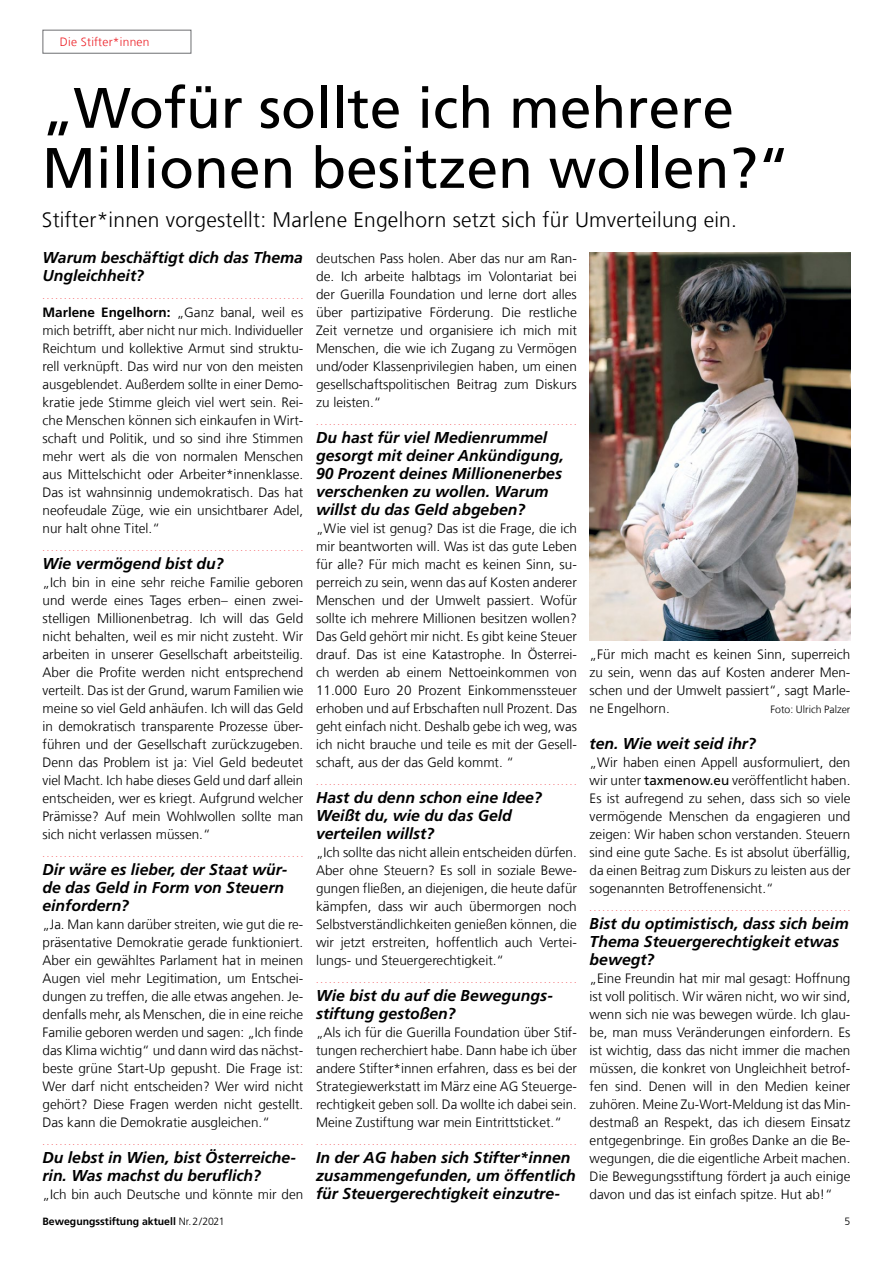
<style>
.page{position:relative;width:893px;height:1263px;background:#fff}
.page>*{position:absolute;margin:0;border:0;box-sizing:border-box;transform-origin:0 0}
.t1{font:57px/60px "Frutiger LT Com";color:#000}
.t2{font:300 21px "Frutiger LT Com";letter-spacing:.01em;color:#000}
.t3{font:italic 700 15.75px/18px "Frutiger LT Com";color:#000}
.t4{font:300 13.5px/18px "Frutiger LT Com";color:#000;text-align:justify}
.t5{font:300 12px "Frutiger LT Com";letter-spacing:.02em;color:#ed1d24}
.t6{font:700 10.5px "Frutiger LT Com";color:#000}
.t7{font:300 10.5px "Frutiger LT Com";color:#000}
.t8{font:300 9px "Frutiger LT Com";color:#ed1d24}
.s1{font-weight:700}
.s2{font-weight:400}
.s3{font-weight:300}
</style>
<div class="page">
<div style="left:43px;top:30px;width:148px;height:24px;border:1px solid #6d6e71"></div>
<img style="left:590px;top:252px;width:260px;height:389px">
<p class="t5" style="left:60px;top:35px;width:91px">Die Stifter*innen</p>
<h1 class="t1" style="left:42px;top:78px;width:749px">„Wofür sollte ich mehrere<br>Millionen besitzen wollen?“</h1>
<h2 class="t2" style="left:42px;top:207px;width:696px">Stifter*innen vorgestellt: Marlene Engelhorn setzt sich für Umverteilung ein.</h2>
<p class="t3" style="left:43px;top:248px;width:262px">Warum beschäftigt dich das Thema<br>Ungleichheit?</p>
<p class="t8" style="left:43px;top:290px;width:262px">.............................................................</p>
<p class="t4" style="left:43px;top:303px;width:262px"><span class="s1">Marlene Engelhorn:</span> „Ganz banal, weil es mich betrifft, aber nicht nur mich. Individueller Reichtum und kollektive Armut sind struktu&shy;rell verknüpft. Das wird nur von den meisten ausgeblendet. Außerdem sollte in einer Demo&shy;kratie jede Stimme gleich viel wert sein. Rei&shy;che Menschen können sich einkaufen in Wirt&shy;schaft und Politik, und so sind ihre Stimmen mehr wert als die von normalen Menschen aus Mittelschicht oder Arbeiter*innenklasse.<br>Das ist wahnsinnig undemokratisch. Das hat neofeudale Züge, wie ein unsichtbarer Adel, nur halt ohne Titel.“</p>
<p class="t8" style="left:43px;top:542px;width:262px">.............................................................</p>
<p class="t3" style="left:43px;top:554px;width:183px">Wie vermögend bist du?</p>
<p class="t4" style="left:43px;top:573px;width:262px">„Ich bin in eine sehr reiche Familie geboren und werde eines Tages erben– einen zwei&shy;stelligen Millionenbetrag. Ich will das Geld nicht behalten, weil es mir nicht zusteht. Wir arbeiten in unserer Gesellschaft arbeitsteilig.<br>Aber die Profite werden nicht entsprechend verteilt. Das ist der Grund, warum Familien wie meine so viel Geld anhäufen. Ich will das Geld in demokratisch transparente Prozesse über&shy;führen und der Gesellschaft zurückzugeben.<br>Denn das Problem ist ja: Viel Geld bedeutet viel Macht. Ich habe dieses Geld und darf allein entscheiden, wer es kriegt. Aufgrund welcher Prämisse? Auf mein Wohlwollen sollte man sich nicht verlassen müssen.“</p>
<p class="t8" style="left:43px;top:848px;width:262px">.............................................................</p>
<p class="t3" style="left:43px;top:860px;width:247px">Dir wäre es lieber, der Staat wür&shy;de das Geld in Form von Steuern einfordern?</p>
<p class="t4" style="left:43px;top:915px;width:262px">„Ja. Man kann darüber streiten, wie gut die re&shy;präsentative Demokratie gerade funktioniert.<br>Aber ein gewähltes Parlament hat in meinen Augen viel mehr Legitimation, um Entschei&shy;dungen zu treffen, die alle etwas angehen. Je&shy;denfalls mehr, als Menschen, die in eine reiche Familie geboren werden und sagen: „Ich finde das Klima wichtig“ und dann wird das nächst&shy;beste grüne Start-Up gepusht. Die Frage ist:<br>Wer darf nicht entscheiden? Wer wird nicht gehört? Diese Fragen werden nicht gestellt.<br>Das kann die Demokratie ausgleichen.“</p>
<p class="t8" style="left:43px;top:1136px;width:262px">.............................................................</p>
<p class="t3" style="left:43px;top:1148px;width:255px">Du lebst in Wien, bist Österreiche&shy;rin. Was machst du beruflich?</p>
<p class="t4" style="left:43px;top:1185px;width:262px">„Ich bin auch Deutsche und könnte mir den</p>
<p class="t4" style="left:316px;top:249px;width:262px">deutschen Pass holen. Aber das nur am Ran&shy;de. Ich arbeite halbtags im Volontariat bei der Guerilla Foundation und lerne dort alles über partizipative Förderung. Die restliche Zeit vernetze und organisiere ich mich mit Menschen, die wie ich Zugang zu Vermögen und/oder Klassenprivilegien haben, um einen gesellschaftspolitischen Beitrag zum Diskurs zu leisten.“</p>
<p class="t8" style="left:316px;top:416px;width:262px">.............................................................</p>
<p class="t3" style="left:316px;top:428px;width:249px">Du hast für viel Medienrummel gesorgt mit deiner Ankündigung,<br>90 Prozent deines Millionenerbes verschenken zu wollen. Warum willst du das Geld abgeben?</p>
<p class="t4" style="left:316px;top:519px;width:262px">„Wie viel ist genug? Das ist die Frage, die ich mir beantworten will. Was ist das gute Leben für alle? Für mich macht es keinen Sinn, su&shy;perreich zu sein, wenn das auf Kosten anderer Menschen und der Umwelt passiert. Wofür sollte ich mehrere Millionen besitzen wollen?<br>Das Geld gehört mir nicht. Es gibt keine Steuer drauf. Das ist eine Katastrophe. In Österrei&shy;ch werden ab einem Nettoeinkommen von 11.000 Euro 20 Prozent Einkommenssteuer erhoben und auf Erbschaften null Prozent. Das geht einfach nicht. Deshalb gebe ich weg, was ich nicht brauche und teile es mit der Gesell&shy;schaft, aus der das Geld kommt. “</p>
<p class="t8" style="left:316px;top:776px;width:262px">.............................................................</p>
<p class="t3" style="left:316px;top:788px;width:227px">Hast du denn schon eine Idee?<br>Weißt du, wie du das Geld verteilen willst?</p>
<p class="t4" style="left:316px;top:843px;width:262px">„Ich sollte das nicht allein entscheiden dürfen.<br>Aber ohne Steuern? Es soll in soziale Bewe&shy;gungen fließen, an diejenigen, die heute dafür kämpfen, dass wir auch übermorgen noch Selbstverständlichkeiten genießen können, die wir jetzt erstreiten, hoffentlich auch Vertei&shy;lungs- und Steuergerechtigkeit.“</p>
<p class="t8" style="left:316px;top:974px;width:262px">.............................................................</p>
<p class="t3" style="left:316px;top:986px;width:239px">Wie bist du auf die Bewegungs&shy;stiftung gestoßen?</p>
<p class="t4" style="left:316px;top:1023px;width:262px">„Als ich für die Guerilla Foundation über Stif&shy;tungen recherchiert habe. Dann habe ich über andere Stifter*innen erfahren, dass es bei der Strategiewerkstatt im März eine AG Steuerge&shy;rechtigkeit geben soll. Da wollte ich dabei sein.<br>Meine Zustiftung war mein Eintrittsticket.“</p>
<p class="t8" style="left:316px;top:1136px;width:262px">.............................................................</p>
<p class="t3" style="left:316px;top:1148px;width:261px">In der AG haben sich Stifter*innen zusammengefunden, um öffentlich für Steuergerechtigkeit einzutre-</p>
<p class="t4" style="left:590px;top:645px;width:262px">„Für mich macht es keinen Sinn, superreich zu sein, wenn das auf Kosten anderer Men&shy;schen und der Umwelt passiert“, sagt Marle&shy;ne Engelhorn.</p>
<p class="t7" style="left:771px;top:703px;width:81px">Foto: Ulrich Palzer</p>
<p class="t3" style="left:590px;top:734px;width:168px">ten. Wie weit seid ihr?</p>
<p class="t4" style="left:590px;top:753px;width:262px">„Wir haben einen Appell ausformuliert, den wir unter <span class="s2">taxmenow.eu</span> veröffentlicht haben.<br>Es ist aufregend zu sehen, dass sich so viele vermögende Menschen da engagieren und zeigen: Wir haben schon verstanden. Steuern sind eine gute Sache. Es ist absolut überfällig, da einen Beitrag zum Diskurs zu leisten aus der sogenannten Betroffenensicht.“</p>
<p class="t8" style="left:590px;top:902px;width:262px">.............................................................</p>
<p class="t3" style="left:590px;top:914px;width:260px">Bist du optimistisch, dass sich beim<br>Thema Steuergerechtigkeit etwas bewegt?</p>
<p class="t4" style="left:590px;top:969px;width:262px">„Eine Freundin hat mir mal gesagt: Hoffnung ist voll politisch. Wir wären nicht, wo wir sind, wenn sich nie was bewegen würde. Ich glau&shy;be, man muss Veränderungen einfordern. Es ist wichtig, dass das nicht immer die machen müssen, die konkret von Ungleichheit betrof&shy;fen sind. Denen will in den Medien keiner zuhören. Meine Zu-Wort-Meldung ist das Min&shy;destmaß an Respekt, das ich diesem Einsatz entgegenbringe. Ein großes Danke an die Be&shy;wegungen, die die eigentliche Arbeit machen.<br>Die Bewegungsstiftung fördert ja auch einige davon und das ist einfach spitze. Hut ab!“</p>
<p class="t6" style="left:43px;top:1215px;width:184px">Bewegungsstiftung aktuell <span class="s3">Nr. 2/2021</span></p>
<p class="t7" style="left:845px;top:1215px;width:7px">5</p>
</div>
